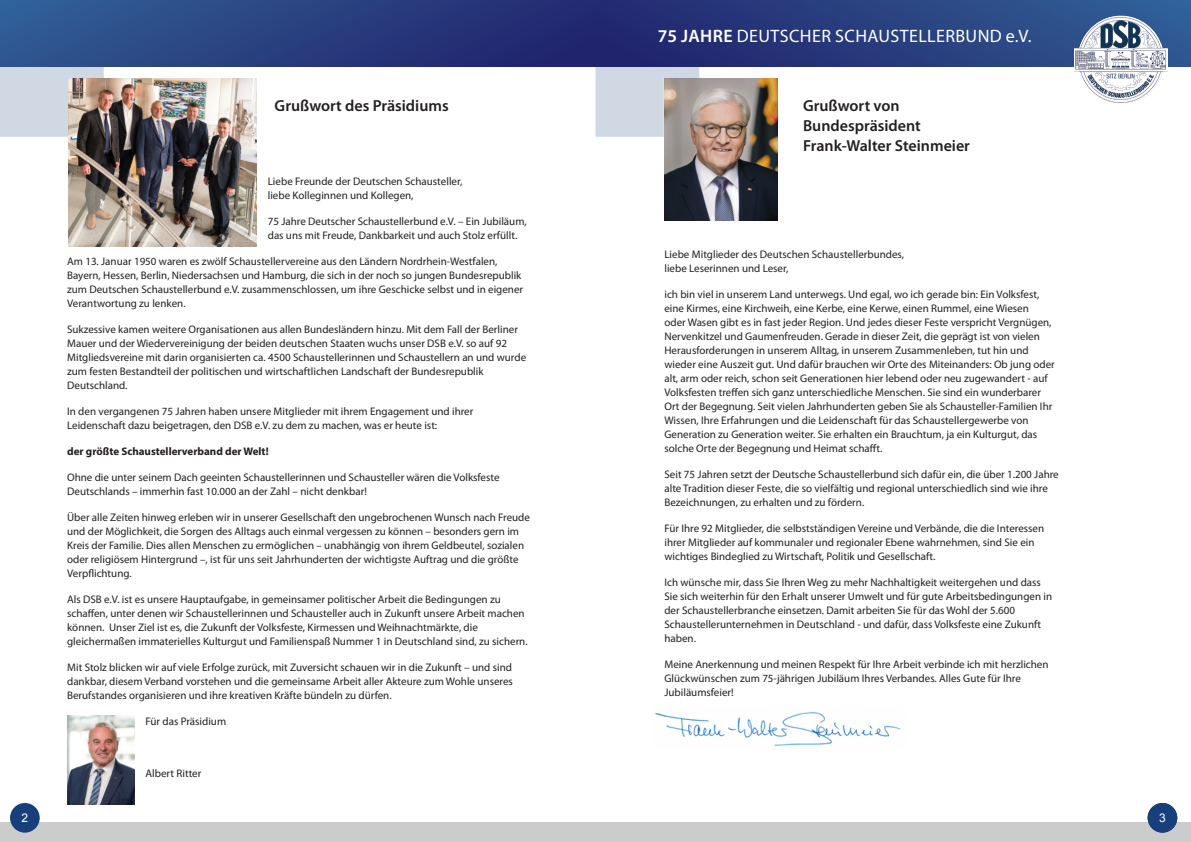
<style>
.page{position:relative;width:1191px;height:842px;background:#fff}
.page>*{position:absolute;margin:0;border:0;box-sizing:border-box;transform-origin:0 0}
.t1{font:18px "Myriad Pro";letter-spacing:.02em;color:#fff}
.t2{font:600 16px/20px "Myriad Pro";color:#231f20}
.t3{font:12px "Arial";color:#fff}
.t4{font:11px/14px "Myriad Pro";color:#231f20}
.t5{font:700 11px "Myriad Pro";color:#231f20}
.s1{font-weight:600}
</style>
<div class="page">
<div style="left:0;top:822px;width:1191px;height:20px;background:#cccccd"></div>
<div style="left:1147px;top:803px;width:30px;height:30px;background:#173f7c;border-radius:50%"></div>
<div style="left:10px;top:803px;width:30px;height:30px;background:#173f7c;border-radius:50%"></div>
<img style="left:0;top:0;width:1191px;height:66px">
<svg style="left:1074px;top:16px;width:93px;height:57px"></svg>
<img style="left:1079px;top:16px;width:83px;height:87px">
<img style="left:68px;top:79px;width:188px;height:167px">
<img style="left:67px;top:715px;width:67px;height:90px">
<img style="left:655px;top:711px;width:246px;height:35px">
<img style="left:664px;top:79px;width:114px;height:141px">
<svg style="left:595px;top:67px;width:104px;height:70px"></svg>
<svg style="left:0;top:67px;width:104px;height:70px"></svg>
<h1 class="t1" style="left:657px;top:28px;width:375px"><span class="s1">75 JAHRE</span> DEUTSCHER SCHAUSTELLERBUND e.V.</h1>
<h2 class="t2" style="left:275px;top:97px;width:175px">Grußwort des Präsidiums</h2>
<h2 class="t2" style="left:803px;top:97px;width:168px">Grußwort von<br>Bundespräsident<br>Frank-Walter Steinmeier</h2>
<p class="t4" style="left:268px;top:175px;width:196px">Liebe Freunde der Deutschen Schausteller, liebe Kolleginnen und Kollegen,</p>
<p class="t4" style="left:268px;top:215px;width:260px">75 Jahre Deutscher Schaustellerbund e.V. – Ein Jubiläum, das uns mit Freude, Dankbarkeit und auch Stolz erfüllt.</p>
<p class="t4" style="left:67px;top:255px;width:457px">Am 13. Januar 1950 waren es zwölf Schaustellervereine aus den Ländern Nordrhein-Westfalen, Bayern, Hessen, Berlin, Niedersachsen und Hamburg, die sich in der noch so jungen Bundesrepublik zum Deutschen Schaustellerbund e.V. zusammenschlossen, um ihre Geschicke selbst und in eigener Verantwortung zu lenken.</p>
<p class="t4" style="left:67px;top:323px;width:460px">Sukzessive kamen weitere Organisationen aus allen Bundesländern hinzu. Mit dem Fall der Berliner Mauer und der Wiedervereinigung der beiden deutschen Staaten wuchs unser DSB e.V. so auf 92<br>Mitgliedsvereine mit darin organisierten ca. 4500 Schaustellerinnen und Schaustellern an und wurde zum festen Bestandteil der politischen und wirtschaftlichen Landschaft der Bundesrepublik Deutschland.</p>
<p class="t4" style="left:67px;top:405px;width:408px">In den vergangenen 75 Jahren haben unsere Mitglieder mit ihrem Engagement und ihrer<br>Leidenschaft dazu beigetragen, den DSB e.V. zu dem zu machen, was er heute ist:</p>
<p class="t5" style="left:67px;top:447px;width:203px">der größte Schaustellerverband der Welt!</p>
<p class="t4" style="left:67px;top:471px;width:434px">Ohne die unter seinem Dach geeinten Schaustellerinnen und Schausteller wären die Volksfeste<br>Deutschlands – immerhin fast 10.000 an der Zahl – nicht denkbar!</p>
<p class="t4" style="left:67px;top:511px;width:464px">Über alle Zeiten hinweg erleben wir in unserer Gesellschaft den ungebrochenen Wunsch nach Freude und der Möglichkeit, die Sorgen des Alltags auch einmal vergessen zu können – besonders gern im Kreis der Familie. Dies allen Menschen zu ermöglichen – unabhängig von ihrem Geldbeutel, sozialen oder religiösem Hintergrund –, ist für uns seit Jahrhunderten der wichtigste Auftrag und die größte Verpflichtung.</p>
<p class="t4" style="left:67px;top:593px;width:462px">Als DSB e.V. ist es unsere Hauptaufgabe, in gemeinsamer politischer Arbeit die Bedingungen zu schaffen, unter denen wir Schaustellerinnen und Schausteller auch in Zukunft unsere Arbeit machen können. Unser Ziel ist es, die Zukunft der Volksfeste, Kirmessen und Weihnachtmärkte, die gleichermaßen immaterielles Kulturgut und Familienspaß Nummer 1 in Deutschland sind, zu sichern.</p>
<p class="t4" style="left:67px;top:661px;width:447px;text-align:justify">Mit Stolz blicken wir auf viele Erfolge zurück, mit Zuversicht schauen wir in die Zukunft – und sind dankbar, diesem Verband vorstehen und die gemeinsame Arbeit aller Akteure zum Wohle unseres Berufstandes organisieren und ihre kreativen Kräfte bündeln zu dürfen.</p>
<p class="t4" style="left:146px;top:715px;width:82px">Für das Präsidium</p>
<p class="t4" style="left:146px;top:767px;width:57px">Albert Ritter</p>
<p class="t4" style="left:664px;top:248px;width:241px">Liebe Mitglieder des Deutschen Schaustellerbundes, liebe Leserinnen und Leser,</p>
<p class="t4" style="left:664px;top:288px;width:392px">ich bin viel in unserem Land unterwegs. Und egal, wo ich gerade bin: Ein Volksfest, eine Kirmes, eine Kirchweih, eine Kerbe, eine Kerwe, einen Rummel, eine Wiesen<br>oder Wasen gibt es in fast jeder Region. Und jedes dieser Feste verspricht Vergnügen, Nervenkitzel und Gaumenfreuden. Gerade in dieser Zeit, die geprägt ist von vielen Herausforderungen in unserem Alltag, in unserem Zusammenleben, tut hin und wieder eine Auszeit gut. Und dafür brauchen wir Orte des Miteinanders: Ob jung oder alt, arm oder reich, schon seit Generationen hier lebend oder neu zugewandert - auf Volksfesten treffen sich ganz unterschiedliche Menschen. Sie sind ein wunderbarer Ort der Begegnung. Seit vielen Jahrhunderten geben Sie als Schausteller-Familien Ihr Wissen, Ihre Erfahrungen und die Leidenschaft für das Schaustellergewerbe von Generation zu Generation weiter. Sie erhalten ein Brauchtum, ja ein Kulturgut, das solche Orte der Begegnung und Heimat schafft.</p>
<p class="t4" style="left:664px;top:468px;width:396px">Seit 75 Jahren setzt der Deutsche Schaustellerbund sich dafür ein, die über 1.200 Jahre alte Tradition dieser Feste, die so vielfältig und regional unterschiedlich sind wie ihre<br>Bezeichnungen, zu erhalten und zu fördern.</p>
<p class="t4" style="left:664px;top:522px;width:381px">Für Ihre 92 Mitglieder, die selbstständigen Vereine und Verbände, die die Interessen ihrer Mitglieder auf kommunaler und regionaler Ebene wahrnehmen, sind Sie ein wichtiges Bindeglied zu Wirtschaft, Politik und Gesellschaft.</p>
<p class="t4" style="left:664px;top:576px;width:389px">Ich wünsche mir, dass Sie Ihren Weg zu mehr Nachhaltigkeit weitergehen und dass Sie sich weiterhin für den Erhalt unserer Umwelt und für gute Arbeitsbedingungen in der Schaustellerbranche einsetzen. Damit arbeiten Sie für das Wohl der 5.600<br>Schaustellerunternehmen in Deutschland - und dafür, dass Volksfeste eine Zukunft haben.</p>
<p class="t4" style="left:664px;top:658px;width:386px">Meine Anerkennung und meinen Respekt für Ihre Arbeit verbinde ich mit herzlichen<br>Glückwünschen zum 75-jährigen Jubiläum Ihres Verbandes. Alles Gute für Ihre<br>Jubiläumsfeier!</p>
<p class="t3" style="left:22px;top:813px;width:8px">2</p>
<p class="t3" style="left:1159px;top:813px;width:8px">3</p>
</div>
